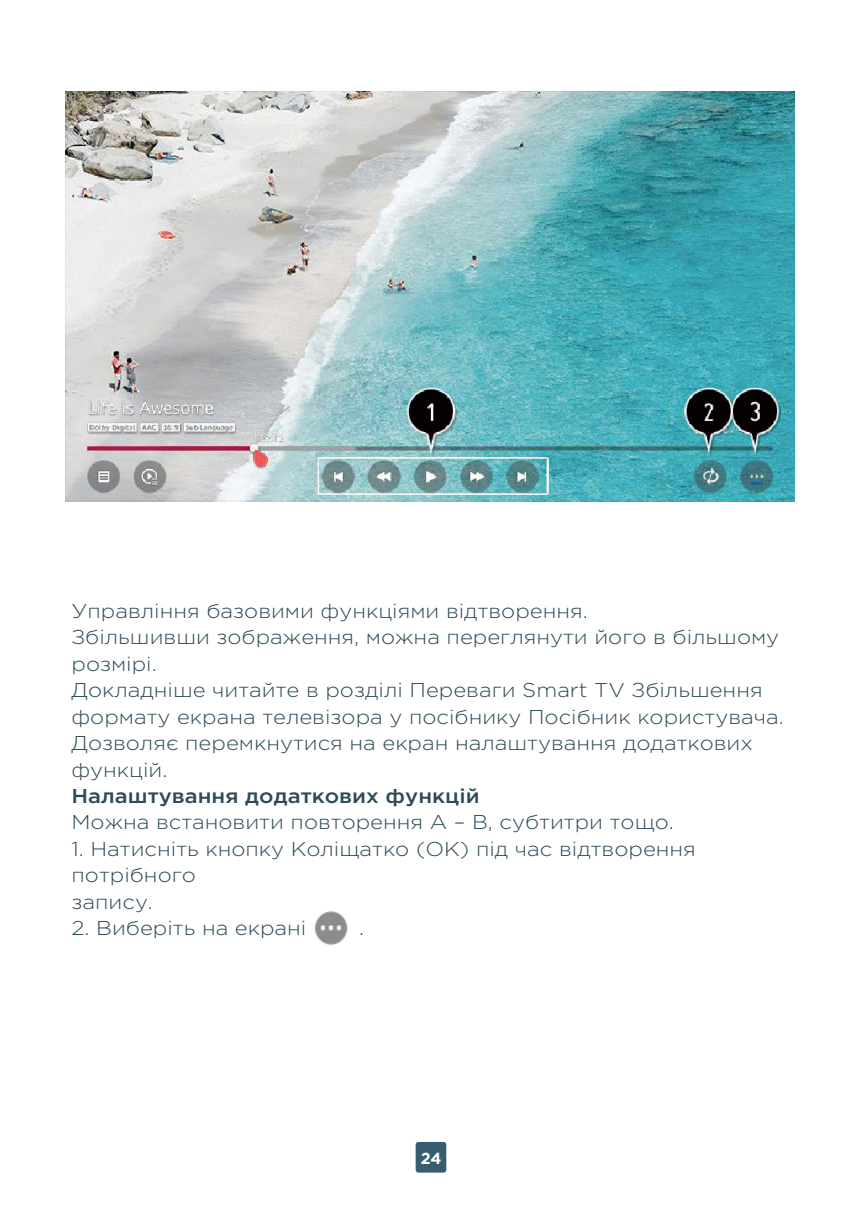
<style>
.page{position:relative;width:862px;height:1214px;background:#fff}
.page>*{position:absolute;margin:0;border:0;box-sizing:border-box;transform-origin:0 0}
.t1{font:300 20px/26.4px "Gotham Pro";color:#2d4a57;scale:1.1 1}
.t2{font:500 20px "Gotham Pro";color:#2d4a57;scale:1.1 1}
.t3{font:700 16px "Gotham Pro";color:#fff}
</style>
<div class="page">
<div style="left:416px;top:1141px;width:30px;height:31px;background:#375d6e;border-radius:3px"></div>
<img style="left:66px;top:92px;width:729px;height:409px">
<img style="left:315px;top:911px;width:32px;height:33px">
<p class="t1" style="left:71px;top:598px;width:649px">Управління базовими функціями відтворення.<br>Збільшивши зображення, можна переглянути його в більшому розмірі.<br>Докладніше читайте в розділі Переваги Smart TV Збільшення формату екрана телевізора у посібнику Посібник користувача.<br>Дозволяє перемкнутися на екран налаштування додаткових функцій.</p>
<p class="t2" style="left:71px;top:784px;width:372px">Налаштування додаткових функцій</p>
<p class="t1" style="left:71px;top:809px;width:549px">Можна встановити повторення A – B, субтитри тощо.</p>
<p class="t1" style="left:71px;top:835px;width:569px">1. Натисніть кнопку Коліщатко (OK) під час відтворення потрібного<br>запису.</p>
<p class="t1" style="left:71px;top:914px;width:215px">2. Виберіть на екрані</p>
<p class="t1" style="left:359px;top:914px;width:6px">.</p>
<p class="t3" style="left:421px;top:1148px;width:22px">24</p>
</div>
